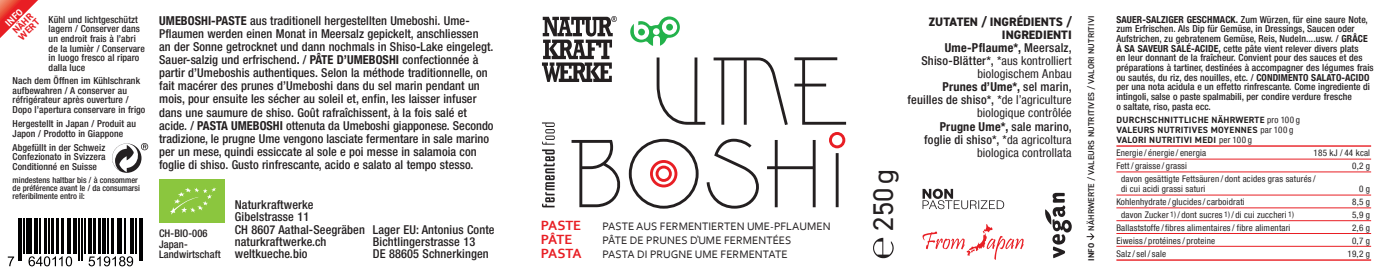
<style>
.page{position:relative;width:1389px;height:273px;background:#fff}
.page>*{position:absolute;margin:0;border:0;box-sizing:border-box;transform-origin:0 0}
.t1{font:28.53px "DIN2014";color:#231f20}
.t2{font:700 14px/14px "Corbel";letter-spacing:-.005em;color:#e81e24}
.t3{font:500 condensed 12.25px/13.1px "Helvetica Neue LT Com";letter-spacing:.005em;color:#231f20}
.t4{font:condensed 12.25px/13.1px "Helvetica Neue LT Com";letter-spacing:.015em;color:#231f20;text-align:right}
.t5{font:800 12.25px/13.1px "DIN2014";color:#231f20;text-align:right}
.t6{font:11.38px/14px "Corbel";color:#231f20}
.t7{font:500 condensed 10.5px/10.5px "Helvetica Neue LT Com";letter-spacing:.01em;color:#231f20}
.t8{font:500 condensed 9.62px/9.6px "Helvetica Neue LT Com";letter-spacing:.01em;color:#231f20}
.t9{font:700 9.62px/8.8px "DIN2014";color:#e81e24}
.t10{font:700 9.62px "DIN2014";color:#fff}
.t11{font:condensed 9.1px/10.3px "Helvetica Neue LT Com";letter-spacing:.02em;color:#231f20}
.t12{font:700 9.1px/9.8px "DIN2014";letter-spacing:.025em;color:#231f20}
.t13{font:500 condensed 8.4px/7.9px "Helvetica Neue LT Com";color:#231f20}
.t14{font:600 8.4px "DIN2014";letter-spacing:.015em;color:#231f20}
.t15{font:700 8.4px "DIN2014";color:#231f20}
.s1{font-weight:700}
.s2{font-weight:500}
.s3{font-family:"Helvetica Neue LT Com";font-weight:400;font-stretch:condensed}
.s4{font-size:7.88px}
</style>
<div class="page">
<svg style="left:1087px;top:233px;width:7px;height:7px"></svg>
<hr style="left:1116px;top:145px;width:255px;height:2px;background:#e81e24">
<hr style="left:1116px;top:159px;width:255px;height:1px;background:#e81e24">
<hr style="left:1116px;top:172px;width:255px;height:1px;background:#e81e24">
<hr style="left:1116px;top:195px;width:255px;height:1px;background:#e81e24">
<hr style="left:1116px;top:207px;width:255px;height:1px;background:#e81e24">
<hr style="left:1116px;top:220px;width:255px;height:1px;background:#e81e24">
<hr style="left:1116px;top:233px;width:255px;height:1px;background:#e81e24">
<hr style="left:1116px;top:246px;width:255px;height:1px;background:#e81e24">
<hr style="left:1116px;top:259px;width:255px;height:2px;background:#e81e24">
<svg style="left:0;top:0;width:38px;height:38px"></svg>
<svg style="left:7px;top:218px;width:135px;height:49px"></svg>
<hr style="left:18px;top:218px;width:2px;height:43px;background:#000001">
<hr style="left:21px;top:218px;width:1px;height:43px;background:#000001">
<hr style="left:23px;top:218px;width:2px;height:36px;background:#000001">
<div style="left:26px;top:218px;width:5px;height:36px;background:#000001"></div>
<hr style="left:34px;top:218px;width:4px;height:36px;background:#000001">
<hr style="left:39px;top:218px;width:2px;height:36px;background:#000001">
<hr style="left:44px;top:218px;width:3px;height:36px;background:#000001">
<hr style="left:48px;top:218px;width:2px;height:36px;background:#000001">
<hr style="left:51px;top:218px;width:3px;height:36px;background:#000001">
<hr style="left:56px;top:218px;width:3px;height:36px;background:#000001">
<hr style="left:62px;top:218px;width:2px;height:36px;background:#000001">
<hr style="left:67px;top:218px;width:1px;height:36px;background:#000001">
<hr style="left:69px;top:218px;width:2px;height:36px;background:#000001">
<hr style="left:73px;top:218px;width:4px;height:36px;background:#000001">
<hr style="left:79px;top:218px;width:1px;height:43px;background:#000001">
<hr style="left:81px;top:218px;width:2px;height:43px;background:#000001">
<hr style="left:84px;top:218px;width:1px;height:36px;background:#000001">
<hr style="left:88px;top:218px;width:4px;height:36px;background:#000001">
<hr style="left:93px;top:218px;width:3px;height:36px;background:#000001">
<hr style="left:98px;top:218px;width:3px;height:36px;background:#000001">
<hr style="left:102px;top:218px;width:4px;height:36px;background:#000001">
<hr style="left:108px;top:218px;width:1px;height:36px;background:#000001">
<hr style="left:112px;top:218px;width:2px;height:36px;background:#000001">
<hr style="left:117px;top:218px;width:2px;height:36px;background:#000001">
<hr style="left:121px;top:218px;width:1px;height:36px;background:#000001">
<hr style="left:125px;top:218px;width:1px;height:36px;background:#000001">
<hr style="left:130px;top:218px;width:4px;height:36px;background:#000001">
<hr style="left:135px;top:218px;width:1px;height:36px;background:#000001">
<hr style="left:139px;top:218px;width:1px;height:43px;background:#000001">
<hr style="left:142px;top:218px;width:1px;height:43px;background:#000001">
<svg style="left:8px;top:256px;width:6px;height:10px"></svg>
<svg style="left:29px;top:256px;width:43px;height:10px"></svg>
<svg style="left:89px;top:256px;width:44px;height:10px"></svg>
<svg style="left:1045px;top:193px;width:27px;height:65px"></svg>
<svg style="left:923px;top:189px;width:81px;height:20px"></svg>
<svg style="left:794px;top:57px;width:52px;height:68px"></svg>
<svg style="left:714px;top:57px;width:74px;height:68px"></svg>
<svg style="left:657px;top:57px;width:48px;height:68px"></svg>
<svg style="left:572px;top:140px;width:49px;height:67px"></svg>
<svg style="left:629px;top:139px;width:70px;height:70px"></svg>
<svg style="left:829px;top:132px;width:16px;height:75px"></svg>
<svg style="left:707px;top:139px;width:52px;height:70px"></svg>
<svg style="left:767px;top:140px;width:49px;height:67px"></svg>
<svg style="left:873px;top:238px;width:21px;height:20px"></svg>
<svg style="left:542px;top:16px;width:75px;height:66px"></svg>
<svg style="left:922px;top:224px;width:102px;height:36px"></svg>
<svg style="left:542px;top:122px;width:13px;height:85px"></svg>
<svg style="left:159px;top:179px;width:1px;height:44px"></svg>
<div style="left:160px;top:179px;width:65px;height:44px;background:#8bc63e"></div>
<svg style="left:170px;top:187px;width:46px;height:27px"></svg>
<svg style="left:112px;top:143px;width:36px;height:30px"></svg>
<svg style="left:630px;top:16px;width:50px;height:30px"></svg>
<p class="t10" style="left:2px;top:20px;width:22px;rotate:-45deg">INFO</p>
<p class="t9" style="left:11px;top:29px;width:27px;rotate:-45deg">NÄHR<br>WERT</p>
<p class="t8" style="left:49px;top:15px;width:98px">Kühl und lichtgeschützt lagern / Conserver dans un endroit frais à l’abri de la lumièr / Conservare in luogo fresco al riparo dalla luce</p>
<p class="t8" style="left:13px;top:76px;width:134px">Nach dem Öffnen im Kühlschrank aufbewahren / A conserver au réfrigérateur après ouverture /<br>Dopo l’apertura conservare in frigo</p>
<p class="t8" style="left:13px;top:119px;width:125px">Hergestellt in Japan / Produit au<br>Japon / Prodotto in Giappone</p>
<p class="t8" style="left:13px;top:142px;width:94px;text-align:justify">Abgefüllt in der Schweiz Confezionato in Svizzera Conditionné en Suisse</p>
<p class="t13" style="left:13px;top:176px;width:129px">mindestens haltbar bis / à consommer de préférence avant le / da consumarsi referibilmente entro il:</p>
<p class="t3" style="left:159px;top:14px;width:336px"><span class="s1">UMEBOSHI-PASTE</span> aus traditionell hergestellten Umeboshi. Ume-Pflaumen werden einen Monat in Meersalz gepickelt, anschliessen<br>an der Sonne getrocknet und dann nochmals in Shiso-Lake eingelegt.<br>Sauer-salzig und erfrischend<span class="s1">.</span> / <span class="s1">PÂTE D’UMEBOSHI</span> confectionnée à partir d’Umeboshis authentiques. Selon la méthode traditionnelle, on fait macérer des prunes d’Umeboshi dans du sel marin pendant un mois, pour ensuite les sécher au soleil et, enfin, les laisser infuser dans une saumure de shiso. Goût rafraîchissent, à la fois salé et acide. / <span class="s1">PASTA UMEBOSHI</span> ottenuta da Umeboshi giapponese. Secondo tradizione, le prugne Ume vengono lasciate fermentare in sale marino per un mese, quindi essiccate al sole e poi messe in salamoia con foglie di shiso. Gusto rinfrescante, acido e salato al tempo stesso.</p>
<p class="t7" style="left:159px;top:228px;width:63px">CH-BIO-006<br>Japan-<br>Landwirtschaft</p>
<p class="t3" style="left:235px;top:198px;width:132px;line-height:12.2px">Naturkraftwerke<br>Gibelstrasse 11<br>CH 8607 Aathal-Seegräben naturkraftwerke.ch weltkueche.bio</p>
<p class="t3" style="left:373px;top:223px;width:123px;line-height:12.2px">Lager EU: Antonius Conte<br>Bichtlingerstrasse 13<br>DE 88605 Schnerkingen</p>
<h2 class="t2" style="left:541px;top:218px;width:42px">PASTE<br>PÂTE<br>PASTA</h2>
<p class="t6" style="left:603px;top:219px;width:229px">PASTE AUS FERMENTIERTEN UME-PFLAUMEN<br>PÂTE DE PRUNES D̕UME FERMENTÉES<br>PASTA DI PRUGNE UME FERMENTATE</p>
<h1 class="t1" style="left:865px;top:231px;width:63px;rotate:-90deg">250 g</h1>
<p class="t5" style="left:929px;top:15px;width:144px">ZUTATEN / INGRÉDIENTS /<br>INGREDIENTI</p>
<p class="t4" style="left:908px;top:41px;width:166px"><span class="s1">Ume-Pflaume*,</span> <span class="s2">Meersalz,<br>Shiso-Blätter*,</span> *aus kontrolliert biologischem Anbau<br><span class="s1">Prunes d’Ume*,</span> <span class="s2">sel marin, feuilles de shiso*,</span> *de l’agriculture biologique contrôlée<br><span class="s1">Prugne Ume*,</span> <span class="s2">sale marino,<br>foglie di shiso*,</span> *da agricoltura biologica controllata</p>
<p class="t14" style="left:1086px;top:230px;width:216px;rotate:-90deg">NÄHRWERTE / VALEURS NUTRITIVES / VALORI NUTRITIVI</p>
<p class="t15" style="left:1086px;top:261px;width:20px;rotate:-90deg">INFO</p>
<p class="t8" style="left:1116px;top:15px;width:259px"><span class="s1">SAUER-SALZIGER GESCHMACK.</span> Zum Würzen, für eine saure Note, zum Erfrischen. Als Dip für Gemüse, in Dressings, Saucen oder Aufstrichen, zu gebratenem Gemüse, Reis, Nudeln....usw. / <span class="s1">GRÂCE À SA SAVEUR SALÉ-ACIDE,</span> cette pâte vient relever divers plats<br>en leur donnant de la fraîcheur. Convient pour des sauces et des préparations à tartiner, destinées à accompagner des légumes frais ou sautés, du riz, des nouilles, etc. / <span class="s1">CONDIMENTO SALATO-ACIDO </span>per una nota acidula e un effetto rinfrescante. Come ingrediente di intingoli, salse o paste spalmabili, per condire verdure fresche<br>o saltate, riso, pasta ecc.</p>
<p class="t12" style="left:1116px;top:115px;width:185px">DURCHSCHNITTLICHE NÄHRWERTE <span class="s3">pro 100 g<br></span>VALEURS NUTRITIVES MOYENNES <span class="s3">par 100 g<br></span>VALORI NUTRITIVI MEDI <span class="s3">per 100 g</span></p>
<p class="t11" style="left:1116px;top:148px;width:91px">Energie / énergie / energia</p>
<p class="t11" style="left:1314px;top:148px;width:58px">185 kJ / 44 kcal</p>
<p class="t11" style="left:1116px;top:161px;width:72px">Fett / graisse / grassi</p>
<p class="t11" style="left:1352px;top:161px;width:20px">0,2 g</p>
<p class="t11" style="left:1121px;top:174px;width:196px">davon gesättigte Fettsäuren / dont acides gras saturés / di cui acidi grassi saturi</p>
<p class="t11" style="left:1359px;top:184px;width:13px">0 g</p>
<p class="t11" style="left:1116px;top:197px;width:130px">Kohlenhydrate / glucides / carboidrati</p>
<p class="t11" style="left:1352px;top:197px;width:20px">8,5 g</p>
<p class="t11" style="left:1121px;top:209px;width:174px">davon Zucker <span class="s4">1)</span> / dont sucres <span class="s4">1)</span> / di cui zuccheri <span class="s4">1)</span></p>
<p class="t11" style="left:1352px;top:209px;width:20px">5,9 g</p>
<p class="t11" style="left:1116px;top:222px;width:176px">Ballaststoffe /fibres alimentaires / fibre alimentari</p>
<p class="t11" style="left:1352px;top:222px;width:20px">2,6 g</p>
<p class="t11" style="left:1116px;top:235px;width:100px">Eiweiss / protéines / proteine</p>
<p class="t11" style="left:1352px;top:235px;width:20px">0,7 g</p>
<p class="t11" style="left:1116px;top:248px;width:51px">Salz / sel / sale</p>
<p class="t11" style="left:1348px;top:248px;width:24px">19,2 g</p>
</div>
